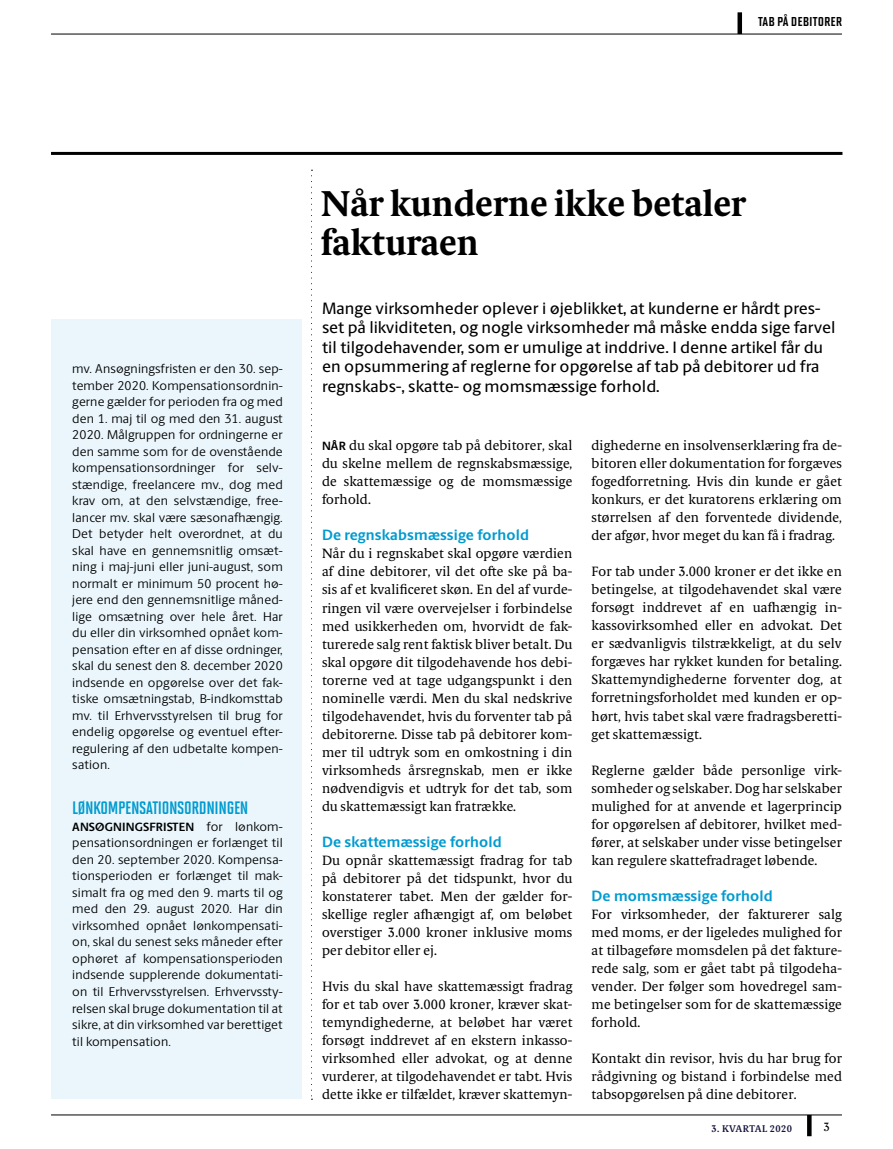
<style>
.page{position:relative;width:893px;height:1149px;background:#fff}
.page>*{position:absolute;margin:0;border:0;box-sizing:border-box;transform-origin:0 0}
.t1{font:700 36px/39px "Berling Serif Text";color:#000}
.t2{font:18px "Solano Gothic MVB Bd Cap";letter-spacing:-.02em;color:#009bd0}
.t3{font:500 16.5px/19.5px "Berling Sans";color:#000}
.t4{font:700 15px "Berling Sans";letter-spacing:.01em;color:#009bd0}
.t5{font:15px "Solano Gothic MVB Bd SC";color:#000}
.t6{font:13.5px/18px "Berling Serif Text";letter-spacing:.01em;color:#000;text-align:justify}
.t7{font:12.75px/16.5px "Berling Sans";letter-spacing:.01em;color:#000;text-align:justify}
.t8{font:700 12px "Berling Sans";letter-spacing:.01em;color:#000}
.t9{font:12px "Berling Serif Text";color:#000}
.t10{font:600 9.75px "Berling Serif Text";letter-spacing:.04em;color:#131139}
.s1{font-weight:400;font-size:12.75px}
.s2{font-family:"Berling Sans";font-weight:700;font-size:12px}
</style>
<div class="page">
<div style="left:807px;top:1114px;width:5px;height:21px;background:#000"></div>
<hr style="left:51px;top:152px;width:791px;height:3px;background:#000">
<div style="left:51px;top:319px;width:251px;height:779px;background:#eaf6fc"></div>
<hr style="left:51px;top:1114px;width:791px;height:1px;background:#000">
<hr style="left:51px;top:34px;width:791px;height:1px;background:#000">
<div style="left:737px;top:12px;width:5px;height:22px;background:#000"></div>
<svg style="left:311px;top:170px;width:1px;height:929px"></svg>
<p class="t5" style="left:758px;top:13px;width:86px">TAB PÅ DEBITORER</p>
<p class="t7" style="left:72px;top:360px;width:212px">mv. Ansøgningsfristen er den 30. sep&shy;tember 2020. Kompensationsordnin&shy;gerne gælder for perioden fra og med den 1. maj til og med den 31. august 2020. Målgruppen for ordningerne er den samme som for de ovenstående kompensationsordninger for selv&shy;stændige, freelancere mv., dog med krav om, at den selvstændige, free&shy;lancer mv. skal være sæsonafhængig.<br>Det betyder helt overordnet, at du skal have en gennemsnitlig omsæt&shy;ning i maj-juni eller juni-august, som normalt er minimum 50 procent hø&shy;jere end den gennemsnitlige måned&shy;lige omsætning over hele året. Har du eller din virksomhed opnået kom&shy;pensation efter en af disse ordninger, skal du senest den 8. december 2020 indsende en opgørelse over det fak&shy;tiske omsætningstab, B-indkomsttab mv. til Erhvervsstyrelsen til brug for endelig opgørelse og eventuel efter&shy;regulering af den udbetalte kompen&shy;sation.</p>
<h2 class="t2" style="left:72px;top:798px;width:178px">LØNKOMPENSATIONSORDNINGEN</h2>
<p class="t8" style="left:72px;top:819px;width:212px">ANSØGNINGSFRISTEN <span class="s1">for lønkom-</span></p>
<p class="t7" style="left:72px;top:834px;width:212px">pensationsordningen er forlænget til den 20. september 2020. Kompensa&shy;tionsperioden er forlænget til mak&shy;simalt fra og med den 9. marts til og med den 29. august 2020. Har din virksomhed opnået lønkompensati&shy;on, skal du senest seks måneder efter ophøret af kompensationsperioden indsende supplerende dokumentati&shy;on til Erhvervsstyrelsen. Erhvervssty&shy;relsen skal bruge dokumentation til at sikre, at din virksomhed var berettiget til kompensation.</p>
<h1 class="t1" style="left:321px;top:184px;width:427px">Når kunderne ikke betaler fakturaen</h1>
<p class="t3" style="left:322px;top:298px;width:515px">Mange virksomheder oplever i øjeblikket, at kunderne er hårdt pres&shy;set på likviditeten, og nogle virksomheder må måske endda sige farvel til tilgodehavender, som er umulige at inddrive. I denne artikel får du en opsummering af reglerne for opgørelse af tab på debitorer ud fra regnskabs-, skatte- og momsmæssige forhold.</p>
<p class="t6" style="left:322px;top:436px;width:252px"><span class="s2">NÅR</span> du skal opgøre tab på debitorer, skal du skelne mellem de regnskabsmæssige, de skattemæssige og de momsmæssige forhold.</p>
<p class="t4" style="left:322px;top:526px;width:208px">De regnskabsmæssige forhold</p>
<p class="t6" style="left:322px;top:544px;width:252px">Når du i regnskabet skal opgøre værdien af dine debitorer, vil det ofte ske på ba&shy;sis af et kvalificeret skøn. En del af vurde&shy;ringen vil være overvejelser i forbindelse med usikkerheden om, hvorvidt de fak&shy;turerede salg rent faktisk bliver betalt. Du skal opgøre dit tilgodehavende hos debi&shy;torerne ved at tage udgangspunkt i den nominelle værdi. Men du skal nedskrive tilgodehavendet, hvis du forventer tab på debitorerne. Disse tab på debitorer kom&shy;mer til udtryk som en omkostning i din virksomheds årsregnskab, men er ikke nødvendigvis et udtryk for det tab, som du skattemæssigt kan fratrække.</p>
<p class="t4" style="left:322px;top:832px;width:181px">De skattemæssige forhold</p>
<p class="t6" style="left:322px;top:850px;width:252px">Du opnår skattemæssigt fradrag for tab på debitorer på det tidspunkt, hvor du konstaterer tabet. Men der gælder for&shy;skellige regler afhængigt af, om beløbet overstiger 3.000 kroner inklusive moms per debitor eller ej.</p>
<p class="t6" style="left:322px;top:976px;width:252px">Hvis du skal have skattemæssigt fradrag for et tab over 3.000 kroner, kræver skat&shy;temyndighederne, at beløbet har været forsøgt inddrevet af en ekstern inkasso&shy;virksomhed eller advokat, og at denne vurderer, at tilgodehavendet er tabt. Hvis dette ikke er tilfældet, kræver skattemyn-</p>
<p class="t6" style="left:592px;top:436px;width:252px">dighederne en insolvenserklæring fra de&shy;bitoren eller dokumentation for forgæves fogedforretning. Hvis din kunde er gået konkurs, er det kuratorens erklæring om størrelsen af den forventede dividende, der afgør, hvor meget du kan få i fradrag.</p>
<p class="t6" style="left:592px;top:562px;width:252px">For tab under 3.000 kroner er det ikke en betingelse, at tilgodehavendet skal være forsøgt inddrevet af en uafhængig in&shy;kassovirksomhed eller en advokat. Det er sædvanligvis tilstrækkeligt, at du selv forgæves har rykket kunden for betaling.<br>Skattemyndighederne forventer dog, at forretningsforholdet med kunden er op&shy;hørt, hvis tabet skal være fradragsberetti&shy;get skattemæssigt.</p>
<p class="t6" style="left:592px;top:760px;width:252px">Reglerne gælder både personlige virk&shy;somheder og selskaber. Dog har selskaber mulighed for at anvende et lagerprincip for opgørelsen af debitorer, hvilket med&shy;fører, at selskaber under visse betingelser kan regulere skattefradraget løbende.</p>
<p class="t4" style="left:592px;top:886px;width:183px">De momsmæssige forhold</p>
<p class="t6" style="left:592px;top:904px;width:252px">For virksomheder, der fakturerer salg med moms, er der ligeledes mulighed for at tilbageføre momsdelen på det fakture&shy;rede salg, som er gået tabt på tilgodeha&shy;vender. Der følger som hovedregel sam&shy;me betingelser som for de skattemæssige forhold.</p>
<p class="t6" style="left:592px;top:1048px;width:252px">Kontakt din revisor, hvis du har brug for rådgivning og bistand i forbindelse med tabsopgørelsen på dine debitorer.</p>
<p class="t10" style="left:711px;top:1121px;width:82px">3. KVARTAL 2020</p>
<p class="t9" style="left:823px;top:1119px;width:8px">3</p>
</div>
